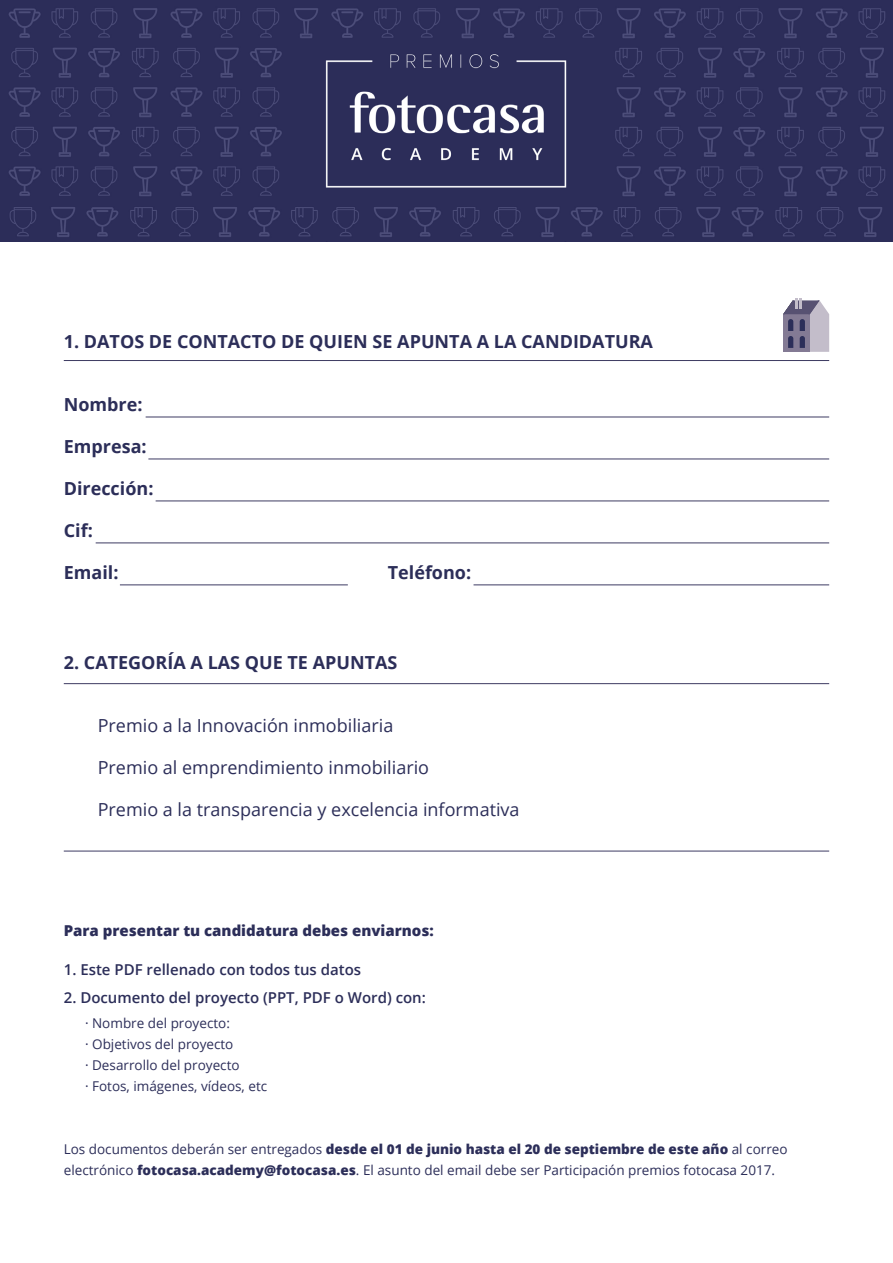
<style>
.page{position:relative;width:893px;height:1263px;background:#fff}
.page>*{position:absolute;margin:0;border:0;box-sizing:border-box;transform-origin:0 0}
.t1{font:700 18px "Open Sans";color:#2c2e59}
.t2{font:18px "Open Sans";color:#2c2e59}
.t3{font:600 15px "Open Sans";color:#2c2e59}
.t4{font:800 15px "Open Sans";color:#2c2e59}
.t5{font:13.5px/21px "Open Sans";color:#2c2e59}
.s1{font-weight:800}
</style>
<div class="page">
<svg style="left:783px;top:298px;width:46px;height:54px;background:#9792a7"></svg>
<hr style="left:64px;top:360px;width:765px;height:1px;background:#3d3b62">
<hr style="left:64px;top:683px;width:765px;height:1px;background:#3d3b62">
<hr style="left:64px;top:851px;width:765px;height:1px;background:#3d3b62">
<hr style="left:146px;top:417px;width:683px;height:1px;background:#3d3b62">
<hr style="left:156px;top:501px;width:673px;height:1px;background:#3d3b62">
<hr style="left:120px;top:584px;width:228px;height:1px;background:#3d3b62">
<hr style="left:473px;top:584px;width:356px;height:1px;background:#3d3b62">
<hr style="left:148px;top:459px;width:681px;height:1px;background:#3d3b62">
<hr style="left:96px;top:542px;width:733px;height:1px;background:#3d3b62">
<img style="left:0;top:0;width:893px;height:241px">
<p class="t1" style="left:64px;top:328px;width:591px">1. DATOS DE CONTACTO DE QUIEN SE APUNTA A LA CANDIDATURA</p>
<p class="t1" style="left:64px;top:391px;width:80px">Nombre:</p>
<p class="t1" style="left:64px;top:433px;width:84px">Empresa:</p>
<p class="t1" style="left:64px;top:475px;width:91px">Dirección:</p>
<p class="t1" style="left:64px;top:517px;width:31px">Cif:</p>
<p class="t1" style="left:64px;top:559px;width:56px">Email:</p>
<p class="t1" style="left:388px;top:559px;width:85px">Teléfono:</p>
<p class="t1" style="left:64px;top:649px;width:335px">2. CATEGORÍA A LAS QUE TE APUNTAS</p>
<p class="t2" style="left:98px;top:713px;width:297px">Premio a la Innovación inmobiliaria</p>
<p class="t2" style="left:98px;top:755px;width:333px">Premio al emprendimiento inmobiliario</p>
<p class="t2" style="left:98px;top:797px;width:423px">Premio a la transparencia y excelencia informativa</p>
<p class="t4" style="left:64px;top:919px;width:372px">Para presentar tu candidatura debes enviarnos:</p>
<p class="t3" style="left:64px;top:959px;width:299px">1. Este PDF rellenado con todos tus datos</p>
<p class="t3" style="left:64px;top:987px;width:364px">2. Documento del proyecto (PPT, PDF o Word) con:</p>
<p class="t5" style="left:85px;top:1012px;width:146px">· Nombre del proyecto:</p>
<p class="t5" style="left:85px;top:1033px;width:150px">· Objetivos del proyecto</p>
<p class="t5" style="left:85px;top:1054px;width:156px">· Desarrollo del proyecto</p>
<p class="t5" style="left:85px;top:1075px;width:184px">· Fotos, imágenes, vídeos, etc</p>
<p class="t5" style="left:64px;top:1138px;width:725px">Los documentos deberán ser entregados <span class="s1">desde el 01 de junio hasta el 20 de septiembre de este año</span> al correo electrónico <span class="s1">fotocasa.academy@fotocasa.es</span>. El asunto del email debe ser Participación premios fotocasa 2017.</p>
</div>
